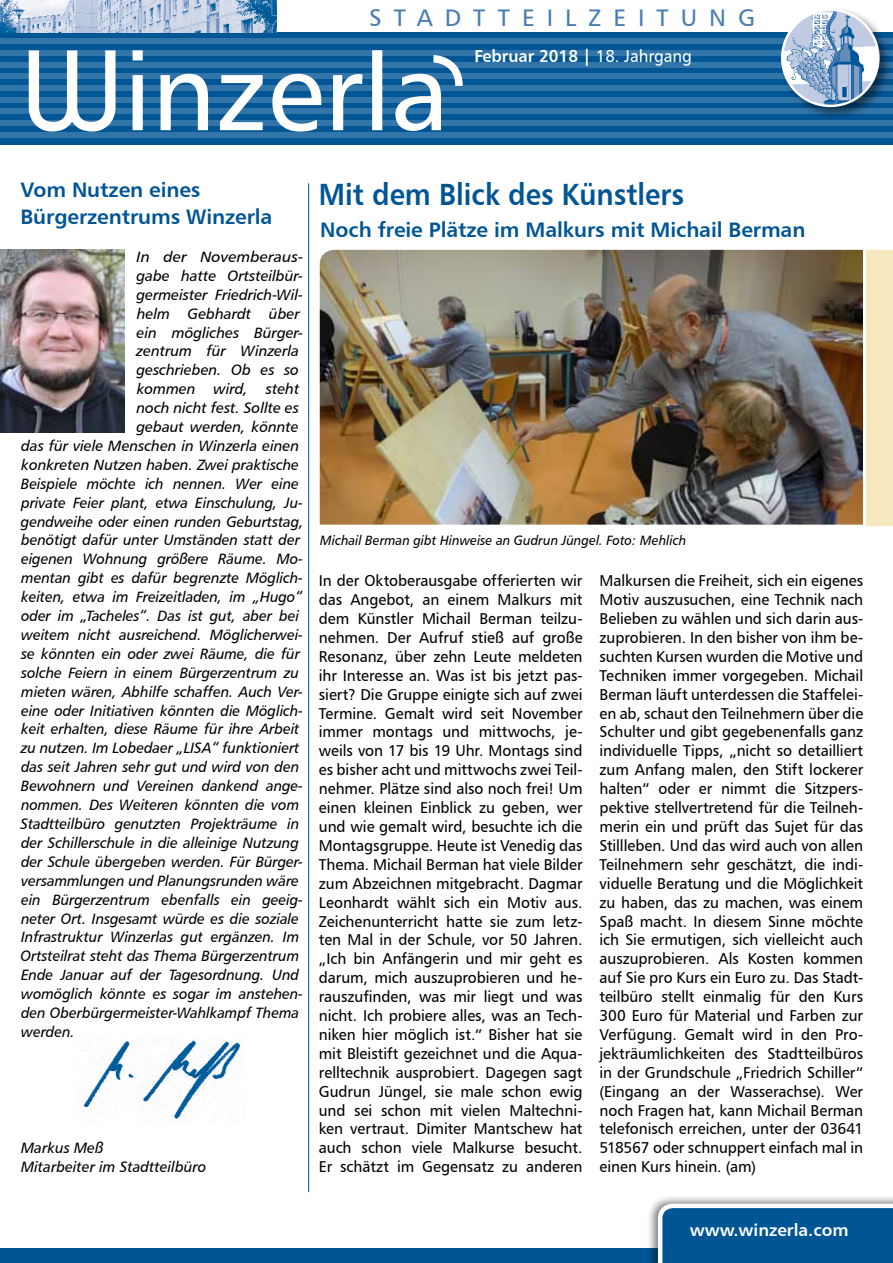
<style>
.page{position:relative;width:893px;height:1263px;background:#fff}
.page>*{position:absolute;margin:0;border:0;box-sizing:border-box;transform-origin:0 0}
.t1{font:30.75px "Humanist 777 BT Bold B";color:#005595;scale:.9 1}
.t2{font:24px "Humanist 777 BT Roman B";letter-spacing:.5em;color:#497db1}
.t3{font:21px/27.3px "Humanist 777 BT Bold B";letter-spacing:-.005em;color:#005595}
.t4{font:17.25px "Humanist 777 BT Bold B";color:#fff;scale:.96 1}
.t5{font:17.25px "Humanist 777 BT Bold B";color:#fff}
.t6{font:15.75px/18.9px "Humanist 777 BT Roman B";letter-spacing:-.005em;color:#000;text-align:justify}
.t7{font:15px/18.9px "Humanist 777 BT Italic B";letter-spacing:-.005em;color:#000}
.t8{font:15px "Humanist 777 BT Italic B";letter-spacing:-.005em;color:#000;scale:1.05 1}
.t9{font:13.5px "Humanist 777 BT Italic B";letter-spacing:.005em;color:#000;scale:.95 1}
.s1{font-family:"Humanist 777 BT Roman B"}
</style>
<div class="page">
<img style="left:77px;top:1037px;width:167px;height:86px">
<div style="left:0;top:1249px;width:893px;height:14px;background:#005595"></div>
<div style="left:0;top:33px;width:893px;height:112px;background:#005595"></div>
<div style="left:0;top:39px;width:893px;height:5px;background:#3276a9"></div>
<div style="left:0;top:50px;width:893px;height:6px;background:#3276a9"></div>
<div style="left:0;top:62px;width:893px;height:5px;background:#3276a9"></div>
<div style="left:0;top:74px;width:893px;height:5px;background:#3276a9"></div>
<div style="left:0;top:85px;width:893px;height:6px;background:#3276a9"></div>
<div style="left:0;top:97px;width:893px;height:5px;background:#3276a9"></div>
<div style="left:0;top:109px;width:893px;height:5px;background:#3276a9"></div>
<div style="left:0;top:120px;width:893px;height:6px;background:#3276a9"></div>
<div style="left:0;top:132px;width:893px;height:5px;background:#3276a9"></div>
<img style="left:0;top:0;width:277px;height:33px">
<svg style="left:29px;top:50px;width:437px;height:82px"></svg>
<div style="left:646px;top:1194px;width:247px;height:69px;background:#000;opacity:.5"></div>
<div style="left:656px;top:1201px;width:237px;height:62px;background:#000;opacity:.5"></div>
<svg style="left:658px;top:1203px;width:235px;height:60px"></svg>
<hr style="left:308px;top:183px;width:1px;height:1009px;background:#005595">
<div style="left:867px;top:250px;width:26px;height:275px;background:#f7e9bf"></div>
<img style="left:320px;top:250px;width:543px;height:275px">
<div style="left:779px;top:6px;width:114px;height:115px;background:#000;opacity:.5"></div>
<img style="left:782px;top:10px;width:96px;height:96px;border-radius:48px">
<div style="left:781px;top:9px;width:99px;height:98px;border:2px solid #fff;border-radius:50%"></div>
<img style="left:0;top:250px;width:124px;height:182px">
<h2 class="t2" style="left:369px;top:2px;width:388px">Stadtteilzeitung</h2>
<p class="t4" style="left:474px;top:45px;width:228px">Februar 2018 | <span class="s1">18. Jahrgang</span></p>
<h3 class="t3" style="left:21px;top:175px;width:253px">Vom Nutzen eines<br>Bürgerzentrums Winzerla</h3>
<p class="t8" style="left:137px;top:247px;width:160px">In der Novemberaus-</p>
<p class="t7" style="left:136px;top:266px;width:168px">gabe hatte Ortsteilbür-</p>
<p class="t7" style="left:136px;top:285px;width:168px">germeister Friedrich-Wil-</p>
<p class="t7" style="left:137px;top:304px;width:165px">helm Gebhardt über</p>
<p class="t7" style="left:137px;top:323px;width:168px">ein mögliches Bürger-</p>
<p class="t7" style="left:136px;top:341px;width:164px">zentrum für Winzerla</p>
<p class="t7" style="left:136px;top:360px;width:164px">geschrieben. Ob es so</p>
<p class="t7" style="left:137px;top:379px;width:164px">kommen wird, steht</p>
<p class="t7" style="left:137px;top:398px;width:164px">noch nicht fest. Sollte es</p>
<p class="t7" style="left:136px;top:417px;width:164px">gebaut werden, könnte</p>
<p class="t7" style="left:21px;top:436px;width:280px">das für viele Menschen in Winzerla einen</p>
<p class="t7" style="left:21px;top:455px;width:279px">konkreten Nutzen haben. Zwei praktische</p>
<p class="t7" style="left:21px;top:474px;width:279px">Beispiele möchte ich nennen. Wer eine</p>
<p class="t7" style="left:21px;top:493px;width:284px">private Feier plant, etwa Einschulung, Ju-</p>
<p class="t7" style="left:21px;top:512px;width:284px">gendweihe oder einen runden Geburtstag,</p>
<p class="t7" style="left:21px;top:530px;width:280px">benötigt dafür unter Umständen statt der</p>
<p class="t7" style="left:21px;top:549px;width:283px">eigenen Wohnung größere Räume. Mo-</p>
<p class="t7" style="left:21px;top:568px;width:283px">mentan gibt es dafür begrenzte Möglich-</p>
<p class="t7" style="left:21px;top:587px;width:283px">keiten, etwa im Freizeitladen, im „Hugo“</p>
<p class="t7" style="left:21px;top:606px;width:279px">oder im „Tacheles“. Das ist gut, aber bei</p>
<p class="t7" style="left:21px;top:625px;width:283px">weitem nicht ausreichend. Möglicherwei-</p>
<p class="t7" style="left:21px;top:644px;width:280px">se könnten ein oder zwei Räume, die für</p>
<p class="t7" style="left:21px;top:663px;width:279px">solche Feiern in einem Bürgerzentrum zu</p>
<p class="t7" style="left:21px;top:682px;width:283px">mieten wären, Abhilfe schaffen. Auch Ver-</p>
<p class="t7" style="left:21px;top:701px;width:283px">eine oder Initiativen könnten die Möglich-</p>
<p class="t7" style="left:21px;top:719px;width:280px">keit erhalten, diese Räume für ihre Arbeit</p>
<p class="t7" style="left:21px;top:738px;width:280px">zu nutzen. Im Lobedaer „LISA“ funktioniert</p>
<p class="t7" style="left:21px;top:757px;width:280px">das seit Jahren sehr gut und wird von den</p>
<p class="t7" style="left:21px;top:776px;width:284px">Bewohnern und Vereinen dankend ange-</p>
<p class="t7" style="left:21px;top:795px;width:280px">nommen. Des Weiteren könnten die vom</p>
<p class="t7" style="left:20px;top:814px;width:280px">Stadtteilbüro genutzten Projekträume in</p>
<p class="t7" style="left:21px;top:833px;width:279px">der Schillerschule in die alleinige Nutzung</p>
<p class="t7" style="left:21px;top:852px;width:283px">der Schule übergeben werden. Für Bürger-</p>
<p class="t7" style="left:21px;top:871px;width:279px">versammlungen und Planungsrunden wäre</p>
<p class="t7" style="left:21px;top:890px;width:283px">ein Bürgerzentrum ebenfalls ein geeig-</p>
<p class="t7" style="left:21px;top:908px;width:279px">neter Ort. Insgesamt würde es die soziale</p>
<p class="t7" style="left:21px;top:927px;width:280px">Infrastruktur Winzerlas gut ergänzen. Im</p>
<p class="t7" style="left:21px;top:946px;width:280px">Ortsteilrat steht das Thema Bürgerzentrum</p>
<p class="t7" style="left:21px;top:965px;width:280px">Ende Januar auf der Tagesordnung. Und</p>
<p class="t7" style="left:21px;top:984px;width:283px">womöglich könnte es sogar im anstehen-</p>
<p class="t7" style="left:21px;top:1003px;width:280px">den Oberbürgermeister-Wahlkampf Thema</p>
<p class="t7" style="left:21px;top:1022px;width:55px">werden.</p>
<p class="t7" style="left:21px;top:1138px;width:187px">Markus Meß<br>Mitarbeiter im Stadtteilbüro</p>
<h1 class="t1" style="left:319px;top:175px;width:407px">Mit dem Blick des Künstlers</h1>
<h3 class="t3" style="left:320px;top:216px;width:487px">Noch freie Plätze im Malkurs mit Michail Berman</h3>
<p class="t9" style="left:320px;top:532px;width:387px">Michail Berman gibt Hinweise an Gudrun Jüngel. Foto: Mehlich</p>
<p class="t6" style="left:319px;top:571px;width:265px">I n der Oktoberausgabe offerierten wir das Angebot, an einem Malkurs mit dem Künstler Michail Berman teilzu&shy;nehmen. Der Aufruf stieß auf große Resonanz, über zehn Leute meldeten ihr I nteresse an. Was ist bis jetzt pas&shy;siert? Die Gruppe einigte sich auf zwei Termine. Gemalt wird seit November immer montags und mittwochs, je&shy;weils von 17 bis 19 U hr. Montags sind es bisher acht und mittwochs zwei Teil&shy;nehmer. Plätze sind also noch frei! U m einen kleinen Einblick zu geben, wer und wie gemalt wird, besuchte ich die Montagsgruppe. Heute ist Venedig das Thema. Michail Berman hat viele Bilder zum Abzeichnen mitgebracht. Dagmar Leonhardt wählt sich ein Motiv aus.<br>Zeichenunterricht hatte sie zum letz&shy;ten Mal in der Schule, vor 50 Jahren. „Ich bin Anfängerin und mir geht es darum, mich auszuprobieren und he&shy;rauszufinden, was mir liegt und was nicht. Ich probiere alles, was an Tech&shy;niken hier möglich ist.“ Bisher hat sie mit Bleistift gezeichnet und die Aqua&shy;relltechnik ausprobiert. Dagegen sagt Gudrun Jüngel, sie male schon ewig und sei schon mit vielen Maltechni&shy;ken vertraut. Dimiter Mantschew hat auch schon viele Malkurse besucht.<br>Er schätzt im Gegensatz zu anderen</p>
<p class="t6" style="left:600px;top:571px;width:265px">Malkursen die Freiheit, sich ein eigenes Motiv auszusuchen, eine Technik nach Belieben zu wählen und sich darin aus&shy;zuprobieren. I n den bisher von ihm be&shy;suchten Kursen wurden die Motive und Techniken immer vorgegeben. Michail Berman läuft unterdessen die Staffelei&shy;en ab, schaut den Teilnehmern über die Schulter und gibt gegebenenfalls ganz individuelle Tipps, „nicht so detailliert zum Anfang malen, den Stift lockerer halten“ oder er nimmt die Sitzpers&shy;pektive stellvertretend für die Teilneh&shy;merin ein und prüft das Sujet für das Stillleben. U nd das wird auch von allen Teilnehmern sehr geschätzt, die indi&shy;viduelle Beratung und die Möglichkeit zu haben, das zu machen, was einem Spaß macht. I n diesem Sinne möchte ich Sie ermutigen, sich vielleicht auch auszuprobieren. Als Kosten kommen auf Sie pro Kurs ein Euro zu. Das Stadt&shy;teilbüro stellt einmalig für den Kurs 300 Euro für Material und Farben zur Verfügung. Gemalt wird in den Pro&shy;jekträumlichkeiten des Stadtteilbüros in der Grundschule „Friedrich Schiller“ (Eingang an der Wasserachse). Wer noch Fragen hat, kann Michail Berman telefonisch erreichen, unter der 03641<br>518567 oder schnuppert einfach mal in einen Kurs hinein. (am)</p>
<p class="t5" style="left:690px;top:1219px;width:160px">www.winzerla.com</p>
</div>
